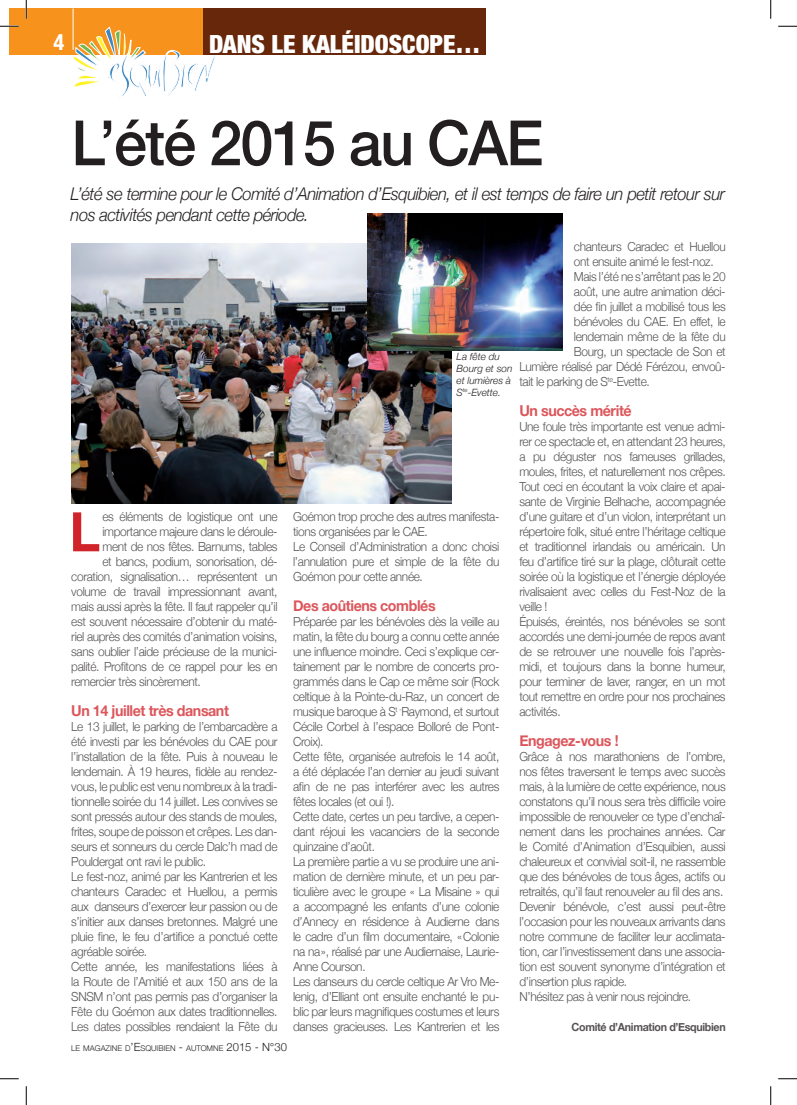
<style>
.page{position:relative;width:797px;height:1105px;background:#fff}
.page>*{position:absolute;margin:0;border:0;box-sizing:border-box;transform-origin:0 0}
.t1{font:500 62.5px "Helvetica Neue";letter-spacing:-.03em;color:#231f20;scale:.95 1}
.t2{font:700 54.5px "Helvetica Neue";color:#d1232a;scale:.95 1}
.t3{font:900 condensed 25px "Helvetica Neue";color:#fff}
.t4{font:700 condensed 22.5px "Helvetica Neue";color:#fff}
.t5{font:italic 300 17.5px/21px "Helvetica Neue";letter-spacing:-.03em;color:#231f20;scale:.95 1}
.t6{font:700 15px "Helvetica Neue";letter-spacing:-.03em;color:#d1232a;scale:.95 1}
.t7{font:300 12.5px/15px "Helvetica Neue";letter-spacing:-.03em;color:#231f20;scale:.95 1}
.t8{font:700 11.25px "Helvetica Neue";letter-spacing:-.03em;color:#231f20;scale:.95 1}
.t9{font:italic 300 10px/12px "Helvetica Neue";color:#231f20}
.t10{font:300 7.88px "Helvetica Neue";color:#231f20}
.s1{font-size:11.25px}
</style>
<div class="page">
<div style="left:9px;top:9px;width:194px;height:46px;background:#f7931d"></div>
<div style="left:203px;top:9px;width:283px;height:46px;background:#66270a"></div>
<svg style="left:73px;top:27px;width:142px;height:69px"></svg>
<hr style="left:73px;top:9px;width:1px;height:41px;background:#fff">
<img style="left:71px;top:244px;width:380px;height:259px">
<img style="left:367px;top:214px;width:195px;height:136px">
<svg style="left:0;top:25px;width:19px;height:2px"></svg>
<svg style="left:778px;top:25px;width:19px;height:2px"></svg>
<svg style="left:0;top:1078px;width:19px;height:1px"></svg>
<svg style="left:778px;top:1078px;width:19px;height:1px"></svg>
<svg style="left:25px;top:0;width:2px;height:19px"></svg>
<svg style="left:25px;top:1086px;width:2px;height:19px"></svg>
<svg style="left:770px;top:0;width:1px;height:19px"></svg>
<svg style="left:770px;top:1086px;width:1px;height:19px"></svg>
<h3 class="t4" style="left:54px;top:29px;width:12px">4</h3>
<h3 class="t3" style="left:209px;top:29px;width:273px">DANS LE KALÉIDOSCOPE…</h3>
<h1 class="t1" style="left:71px;top:106px;width:498px">L’été 2015 au CAE</h1>
<h3 class="t5" style="left:71px;top:183px;width:690px">L’été se termine pour le Comité d’Animation d’Esquibien, et il est temps de faire un petit retour sur nos activités pendant cette période.</h3>
<p class="t7" style="left:102px;top:509px;width:186px">es éléments de logistique ont une</p>
<p class="t7" style="left:102px;top:524px;width:186px">importance majeure dans le déroule-</p>
<p class="t7" style="left:102px;top:539px;width:186px">ment de nos fêtes. Barnums, tables</p>
<p class="t7" style="left:102px;top:554px;width:186px">et bancs, podium, sonorisation, dé-</p>
<p class="t7" style="left:71px;top:569px;width:219px">coration, signalisation… représentent un</p>
<p class="t7" style="left:71px;top:584px;width:219px">volume de travail impressionnant avant,</p>
<p class="t7" style="left:71px;top:599px;width:219px">mais aussi après la fête. Il faut rappeler qu’il</p>
<p class="t7" style="left:71px;top:614px;width:219px">est souvent nécessaire d’obtenir du maté-</p>
<p class="t7" style="left:71px;top:629px;width:219px">riel auprès des comités d’animation voisins,</p>
<p class="t7" style="left:71px;top:644px;width:219px">sans oublier l’aide précieuse de la munici-</p>
<p class="t7" style="left:71px;top:659px;width:219px">palité. Profitons de ce rappel pour les en</p>
<p class="t7" style="left:71px;top:674px;width:138px">remercier très sincèrement.</p>
<p class="t6" style="left:71px;top:702px;width:167px">Un 14 juillet très dansant</p>
<p class="t7" style="left:71px;top:719px;width:219px">Le 13 juillet, le parking de l’embarcadère a été investi par les bénévoles du CAE pour l’installation de la fête. Puis à nouveau le lendemain. à 19 heures, fidèle au rendez&shy;vous, le public est venu nombreux à la tradi&shy;tionnelle soirée du 14 juillet. Les convives se sont pressés autour des stands de moules, frites, soupe de poisson et crêpes. Les dan&shy;seurs et sonneurs du cercle Dalc’h mad de Pouldergat ont ravi le public.<br>Le fest-noz, animé par les Kantrerien et les chanteurs Caradec et Huellou, a permis aux danseurs d’exercer leur passion ou de s’initier aux danses bretonnes. Malgré une pluie fine, le feu d’artifice a ponctué cette agréable soirée.<br>Cette année, les manifestations liées à la Route de l’Amitié et aux 150 ans de la SNSM n’ont pas permis pas d’organiser la Fête du Goémon aux dates traditionnelles.<br>Les dates possibles rendaient la Fête du</p>
<h2 class="t2" style="left:69px;top:498px;width:34px">L</h2>
<p class="t7" style="left:574px;top:239px;width:161px">chanteurs Caradec et Huellou</p>
<p class="t7" style="left:574px;top:254px;width:149px">ont ensuite animé le fest-noz.</p>
<p class="t7" style="left:574px;top:269px;width:161px">Mais l’été ne s’arrêtant pas le 20</p>
<p class="t7" style="left:574px;top:284px;width:161px">août, une autre animation déci-</p>
<p class="t7" style="left:574px;top:299px;width:161px">dée fin juillet a mobilisé tous les</p>
<p class="t7" style="left:574px;top:314px;width:161px">bénévoles du CAE. En effet, le</p>
<p class="t7" style="left:574px;top:329px;width:161px">lendemain même de la fête du</p>
<p class="t7" style="left:574px;top:344px;width:161px">Bourg, un spectacle de Son et</p>
<p class="t7" style="left:519px;top:359px;width:219px">Lumière réalisé par Dédé Férézou, envoû-</p>
<p class="t7" style="left:519px;top:374px;width:139px">tait le parking de S<sup>te</sup>-Evette.</p>
<p class="t6" style="left:519px;top:402px;width:120px">Un succès mérité</p>
<p class="t7" style="left:519px;top:419px;width:219px">Une foule très importante est venue admi&shy;rer ce spectacle et, en attendant 23 heures, a pu déguster nos fameuses grillades, moules, frites, et naturellement nos crêpes.<br>Tout ceci en écoutant la voix claire et apai&shy;sante de Virginie Belhache, accompagnée d’une guitare et d’un violon, interprétant un répertoire folk, situé entre l’héritage celtique et traditionnel irlandais ou américain. Un feu d’artifice tiré sur la plage, clôturait cette soirée où la logistique et l’énergie déployée rivalisaient avec celles du Fest-Noz de la veille !<br>épuisés, éreintés, nos bénévoles se sont accordés une demi-journée de repos avant de se retrouver une nouvelle fois l’après&shy;midi, et toujours dans la bonne humeur, pour terminer de laver, ranger, en un mot tout remettre en ordre pour nos prochaines activités.</p>
<p class="t6" style="left:519px;top:732px;width:106px">Engagez-vous !</p>
<p class="t7" style="left:519px;top:749px;width:219px">Grâce à nos marathoniens de l’ombre, nos fêtes traversent le temps avec succès mais, à la lumière de cette expérience, nous constatons qu’il nous sera très difficile voire impossible de renouveler ce type d’enchaî&shy;nement dans les prochaines années. Car le Comité d’Animation d’Esquibien, aussi chaleureux et convivial soit-il, ne rassemble que des bénévoles de tous âges, actifs ou retraités, qu’il faut renouveler au fil des ans.<br>Devenir bénévole, c’est aussi peut-être l’occasion pour les nouveaux arrivants dans notre commune de faciliter leur acclimata&shy;tion, car l’investissement dans une associa&shy;tion est souvent synonyme d’intégration et d’insertion plus rapide.<br>N’hésitez pas à venir nous rejoindre.</p>
<p class="t8" style="left:571px;top:1020px;width:164px">Comité d’Animation d’Esquibien</p>
<p class="t9" style="left:456px;top:350px;width:57px">La fête du<br>Bourg et son et lumières à<br>S<sup>te</sup>-Evette.</p>
<p class="t7" style="left:293px;top:509px;width:219px">Goémon trop proche des autres manifesta&shy;tions organisées par le CAE.<br>Le Conseil d’Administration a donc choisi l’annulation pure et simple de la fête du Goémon pour cette année.</p>
<p class="t6" style="left:293px;top:597px;width:152px">Des aoûtiens comblés</p>
<p class="t7" style="left:293px;top:614px;width:219px">Préparée par les bénévoles dès la veille au matin, la fête du bourg a connu cette année une influence moindre. Ceci s’explique cer&shy;tainement par le nombre de concerts pro&shy;grammés dans le Cap ce même soir (Rock celtique à la Pointe-du-Raz, un concert de musique baroque à S<sup>t</sup> <sup>-</sup>Raymond, et surtout Cécile Corbel à l’espace Bolloré de Pont-Croix).<br>Cette fête, organisée autrefois le 14 août, a été déplacée l’an dernier au jeudi suivant afin de ne pas interférer avec les autres fêtes locales (et oui !).<br>Cette date, certes un peu tardive, a cepen&shy;dant réjoui les vacanciers de la seconde quinzaine d’août.<br>La première partie a vu se produire une ani&shy;mation de dernière minute, et un peu par&shy;ticulière avec le groupe « La Misaine » qui a accompagné les enfants d’une colonie d’Annecy en résidence à Audierne dans le cadre d’un film documentaire, «Colonie na na», réalisé par une Audiernaise, Laurie-Anne Courson.<br>Les danseurs du cercle celtique Ar Vro Me&shy;lenig, d’Elliant ont ensuite enchanté le pu&shy;blic par leurs magnifiques costumes et leurs danses gracieuses. Les Kantrerien et les</p>
<p class="t10" style="left:71px;top:1043px;width:217px">LE MAGAZINE D<span class="s1">’E</span>SQUIBIEN <span class="s1">-</span> AUTOMNE <span class="s1">2015 - N°30</span></p>
</div>
